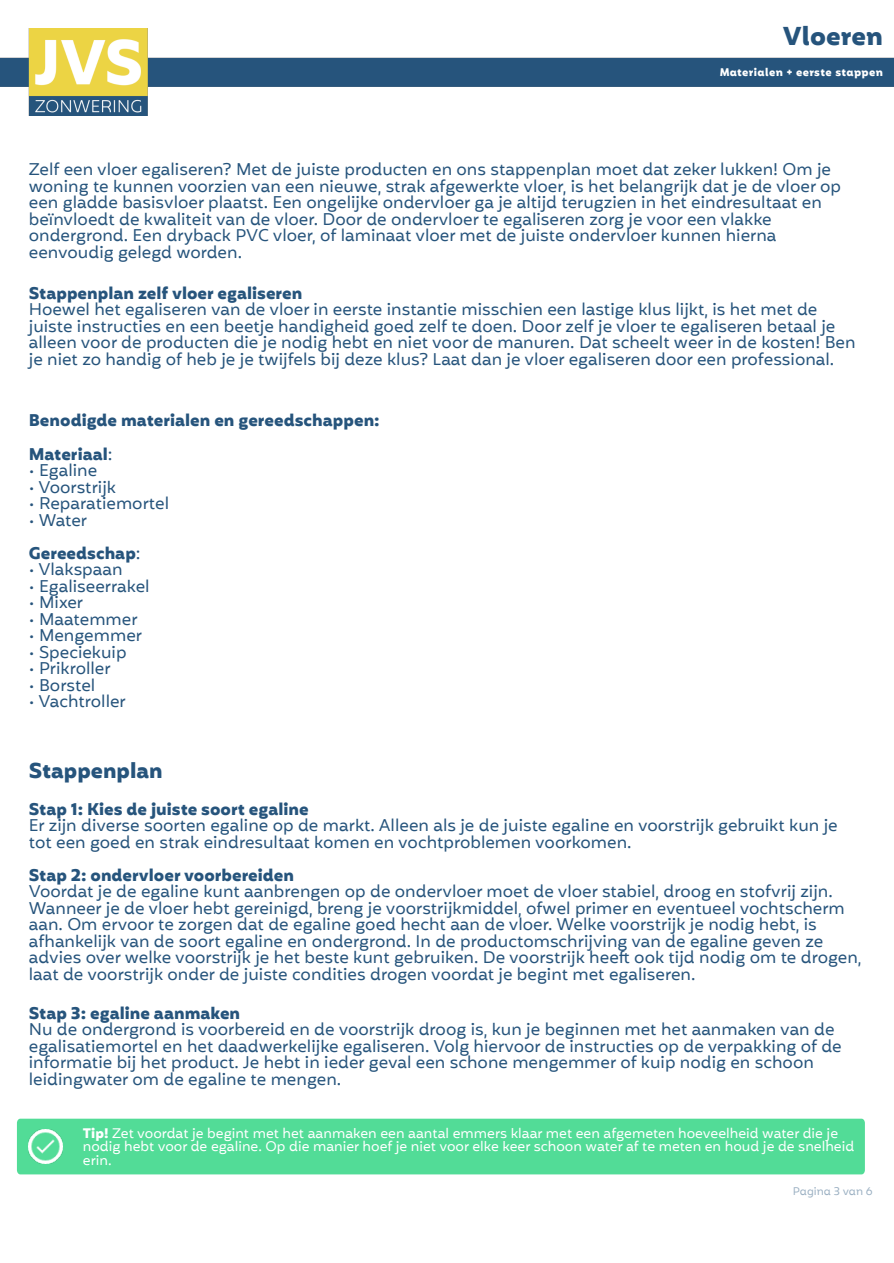
<style>
.page{position:relative;width:894px;height:1263px;background:#fff}
.page>*{position:absolute;margin:0;border:0;box-sizing:border-box;transform-origin:0 0}
.t1{font:700 25.2px "Mohr Alt";color:#26547c}
.t2{font:700 21px "Mohr";color:#26547c}
.t3{font:16.5px/16.5px "Mohr";color:#26547c}
.t4{font:700 16.5px/33px "Mohr";color:#26547c}
.t5{font:13.5px/13.5px "Mohr";color:#fff}
.t6{font:700 10.8px "Mohr Alt";letter-spacing:.035em;color:#fff}
.t7{font:10.8px "Mohr Alt";color:#9cb1c3}
.s1{font-weight:400}
.s2{font-weight:700}
</style>
<div class="page">
<img style="left:0;top:29px;width:893px;height:87px">
<div style="left:17px;top:1119px;width:847px;height:55px;background:#52dc97"></div>
<img style="left:29px;top:1130px;width:33px;height:33px">
<h1 class="t1" style="left:782px;top:22px;width:102px">Vloeren</h1>
<p class="t6" style="left:719px;top:66px;width:165px">Materialen + eerste stappen</p>
<p class="t3" style="left:29px;top:161px;width:813px">Zelf een vloer egaliseren? Met de juiste producten en ons stappenplan moet dat zeker lukken! Om je woning te kunnen voorzien van een nieuwe, strak afgewerkte vloer, is het belangrijk dat je de vloer op een gladde basisvloer plaatst. Een ongelijke ondervloer ga je altijd terugzien in het eindresultaat en beïnvloedt de kwaliteit van de vloer. Door de ondervloer te egaliseren zorg je voor een vlakke ondergrond. Een dryback PVC vloer, of laminaat vloer met de juiste ondervloer kunnen hierna eenvoudig gelegd worden.</p>
<p class="t4" style="left:29px;top:276px;width:275px">Stappenplan zelf vloer egaliseren</p>
<p class="t3" style="left:29px;top:301px;width:828px">Hoewel het egaliseren van de vloer in eerste instantie misschien een lastige klus lijkt, is het met de juiste instructies en een beetje handigheid goed zelf te doen. Door zelf je vloer te egaliseren betaal je alleen voor de producten die je nodig hebt en niet voor de manuren. Dat scheelt weer in de kosten! Ben je niet zo handig of heb je je twijfels bij deze klus? Laat dan je vloer egaliseren door een professional.</p>
<p class="t4" style="left:29px;top:404px;width:352px">Benodigde materialen en gereedschappen:<br>Materiaal<span class="s1">:</span></p>
<p class="t3" style="left:29px;top:462px;width:70px">• Egaline</p>
<p class="t3" style="left:29px;top:479px;width:89px">• Voorstrijk</p>
<p class="t3" style="left:29px;top:495px;width:142px">• Reparatiemortel</p>
<p class="t4" style="left:29px;top:503px;width:113px"><span class="s1">• Water<br></span>Gereedschap<span class="s1">:</span></p>
<p class="t3" style="left:29px;top:561px;width:95px">• Vlakspaan</p>
<p class="t3" style="left:29px;top:578px;width:122px">• Egaliseerrakel</p>
<p class="t3" style="left:29px;top:594px;width:56px">• Mixer</p>
<p class="t3" style="left:29px;top:611px;width:110px">• Maatemmer</p>
<p class="t3" style="left:29px;top:627px;width:115px">• Mengemmer</p>
<p class="t3" style="left:29px;top:644px;width:99px">• Speciekuip</p>
<p class="t3" style="left:29px;top:660px;width:83px">• Prikroller</p>
<p class="t3" style="left:29px;top:677px;width:68px">• Borstel</p>
<p class="t3" style="left:29px;top:693px;width:98px">• Vachtroller</p>
<p class="t2" style="left:29px;top:758px;width:135px">Stappenplan</p>
<p class="t4" style="left:29px;top:793px;width:281px">Stap 1: Kies de juiste soort egaline</p>
<p class="t3" style="left:29px;top:817px;width:810px">Er zijn diverse soorten egaline op de markt. Alleen als je de juiste egaline en voorstrijk gebruikt kun je tot een goed en strak eindresultaat komen en vochtproblemen voorkomen.</p>
<p class="t4" style="left:29px;top:859px;width:267px">Stap 2: ondervloer voorbereiden</p>
<p class="t3" style="left:29px;top:883px;width:834px">Voordat je de egaline kunt aanbrengen op de ondervloer moet de vloer stabiel, droog en stofvrij zijn.<br>Wanneer je de vloer hebt gereinigd, breng je voorstrijkmiddel, ofwel primer en eventueel vochtscherm aan. Om ervoor te zorgen dat de egaline goed hecht aan de vloer. Welke voorstrijk je nodig hebt, is afhankelijk van de soort egaline en ondergrond. In de productomschrijving van de egaline geven ze advies over welke voorstrijk je het beste kunt gebruiken. De voorstrijk heeft ook tijd nodig om te drogen, laat de voorstrijk onder de juiste condities drogen voordat je begint met egaliseren.</p>
<p class="t4" style="left:29px;top:997px;width:213px">Stap 3: egaline aanmaken</p>
<p class="t3" style="left:29px;top:1021px;width:814px">Nu de ondergrond is voorbereid en de voorstrijk droog is, kun je beginnen met het aanmaken van de egalisatiemortel en het daadwerkelijke egaliseren. Volg hiervoor de instructies op de verpakking of de informatie bij het product. Je hebt in ieder geval een schone mengemmer of kuip nodig en schoon leidingwater om de egaline te mengen.</p>
<p class="t5" style="left:83px;top:1126px;width:772px"><span class="s2">Tip!</span> Zet voordat je begint met het aanmaken een aantal emmers klaar met een afgemeten hoeveelheid water die je nodig hebt voor de egaline. Op die manier hoef je niet voor elke keer schoon water af te meten en houd je de snelheid erin.</p>
<p class="t7" style="left:792px;top:1185px;width:81px">Pagina 3 van 6</p>
</div>
